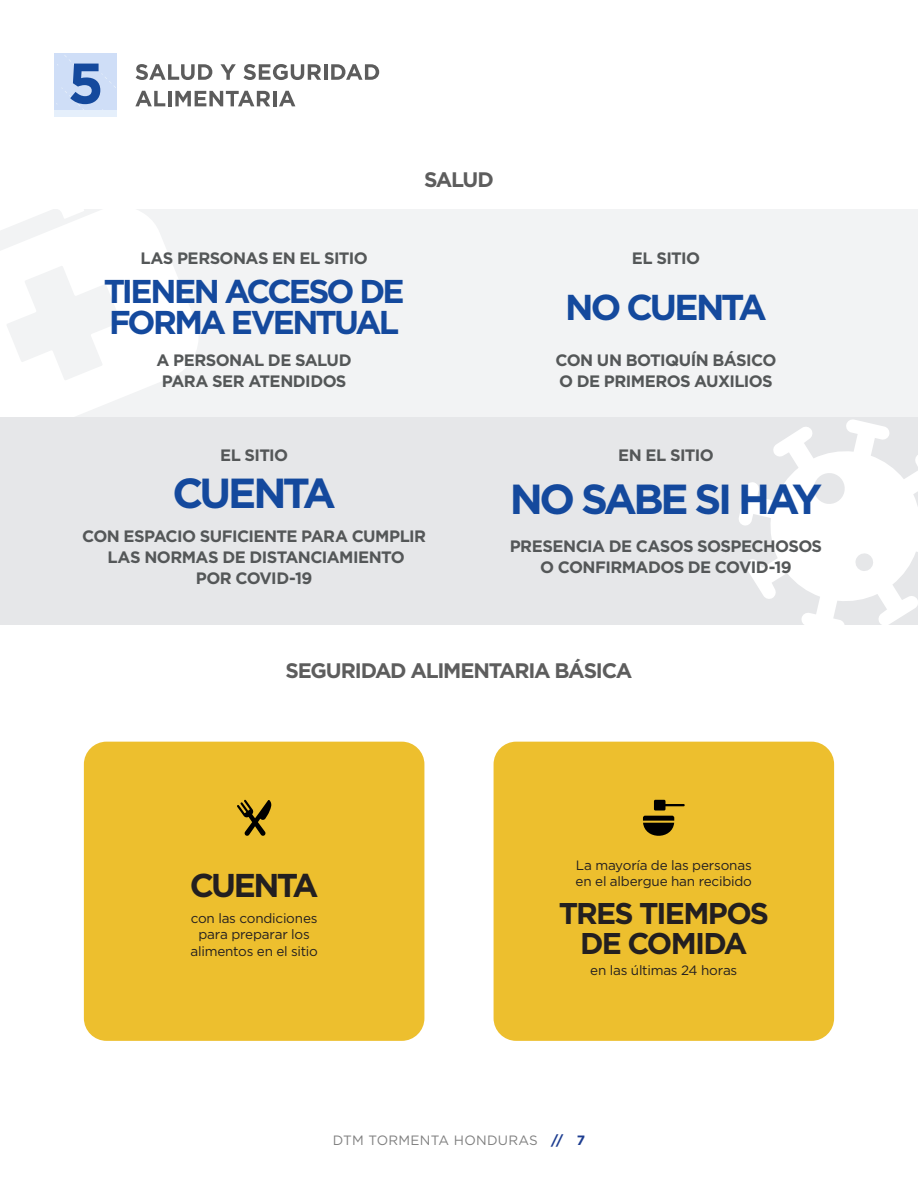
<style>
.page{position:relative;width:918px;height:1188px;background:#fff}
.page>*{position:absolute;margin:0;border:0;box-sizing:border-box;transform-origin:0 0}
.t1{font:700 57px "Gotham";color:#14499d}
.t2{font:700 42px "Gotham";letter-spacing:-.085em;color:#14499d}
.t3{font:700 36px "Gotham";letter-spacing:-.085em;color:#14499d}
.t4{font:700 33px/30.6px "Gotham";letter-spacing:-.085em;color:#14499d}
.t5{font:700 33px "Gotham";letter-spacing:-.09em;color:#231f20}
.t6{font:700 30px/30.6px "Gotham";letter-spacing:-.06em;color:#231f20;text-align:center}
.t7{font:700 21px "Gotham";letter-spacing:-.06em;color:#5d5d5d}
.t8{font:700 16.5px "Gotham";letter-spacing:-.035em;color:#545758}
.t9{font:13.5px/16.2px "Gotham";letter-spacing:-.015em;color:#231f20;text-align:center}
.t10{font:13.5px "Gotham";letter-spacing:.02em;color:#808080}
.s1{font-weight:700;color:#1d3d90}
</style>
<div class="page">
<div style="left:0;top:210px;width:918px;height:207px;background:#f2f3f4"></div>
<svg style="left:136px;top:64px;width:76px;height:16px"></svg>
<svg style="left:220px;top:64px;width:16px;height:16px"></svg>
<svg style="left:244px;top:64px;width:77px;height:16px"></svg>
<hr style="left:324px;top:64px;width:3px;height:16px;background:#5c5c5c">
<svg style="left:331px;top:64px;width:48px;height:16px"></svg>
<svg style="left:135px;top:91px;width:30px;height:15px"></svg>
<hr style="left:168px;top:91px;width:3px;height:15px;background:#5c5c5c">
<svg style="left:175px;top:91px;width:95px;height:15px"></svg>
<hr style="left:273px;top:91px;width:3px;height:15px;background:#5c5c5c">
<svg style="left:279px;top:91px;width:16px;height:15px"></svg>
<svg style="left:0;top:209px;width:204px;height:208px;fill:#fff"></svg>
<svg style="left:0;top:209px;width:84px;height:48px"></svg>
<div style="left:54px;top:53px;width:62px;height:63px;background:#cfdef7"></div>
<svg style="left:64px;top:55px;width:19px;height:19px"></svg>
<div style="left:54px;top:110px;width:62px;height:6px;background:#e5effb"></div>
<div style="left:84px;top:742px;width:340px;height:299px;background:#edbf2e;border-radius:23px"></div>
<div style="left:494px;top:742px;width:340px;height:299px;background:#edbf2e;border-radius:23px"></div>
<svg style="left:237px;top:800px;width:35px;height:36px"></svg>
<svg style="left:643px;top:800px;width:42px;height:36px"></svg>
<div style="left:0;top:417px;width:918px;height:208px;background:#e6e7e9"></div>
<svg style="left:739px;top:419px;width:179px;height:206px"></svg>
<h1 class="t1" style="left:68px;top:46px;width:37px">5</h1>
<p class="t7" style="left:424px;top:166px;width:71px">SALUD</p>
<p class="t8" style="left:140px;top:247px;width:229px">LAS PERSONAS EN EL SITIO</p>
<p class="t4" style="left:104px;top:276px;width:302px">TIENEN ACCESO DE<br>FORMA EVENTUAL</p>
<p class="t8" style="left:157px;top:350px;width:197px">A PERSONAL DE SALUD</p>
<p class="t8" style="left:162px;top:371px;width:186px">PARA SER ATENDIDOS</p>
<p class="t8" style="left:220px;top:444px;width:70px">EL SITIO</p>
<p class="t2" style="left:172px;top:466px;width:165px">CUENTA</p>
<p class="t8" style="left:82px;top:525px;width:346px">CON ESPACIO SUFICIENTE PARA CUMPLIR</p>
<p class="t8" style="left:108px;top:546px;width:299px">LAS NORMAS DE DISTANCIAMIENTO</p>
<p class="t8" style="left:196px;top:567px;width:118px">POR COVID-19</p>
<p class="t8" style="left:632px;top:247px;width:70px">EL SITIO</p>
<p class="t3" style="left:565px;top:283px;width:203px">NO CUENTA</p>
<p class="t8" style="left:556px;top:350px;width:222px">CON UN BOTIQUÍN BÁSICO</p>
<p class="t8" style="left:559px;top:371px;width:215px">O DE PRIMEROS AUXILIOS</p>
<p class="t8" style="left:618px;top:444px;width:97px">EN EL SITIO</p>
<p class="t2" style="left:510px;top:471px;width:314px">NO SABE SI HAY</p>
<p class="t8" style="left:510px;top:536px;width:314px">PRESENCIA DE CASOS SOSPECHOSOS</p>
<p class="t8" style="left:540px;top:557px;width:253px">O CONFIRMADOS DE COVID-19</p>
<p class="t7" style="left:285px;top:657px;width:349px">SEGURIDAD ALIMENTARIA BÁSICA</p>
<p class="t5" style="left:190px;top:863px;width:130px">CUENTA</p>
<p class="t9" style="left:190px;top:910px;width:129px">con las condiciones para preparar los alimentos en el sitio</p>
<p class="t9" style="left:576px;top:857px;width:178px;text-align:left">La mayoría de las personas en el albergue han recibido</p>
<p class="t6" style="left:559px;top:898px;width:212px">TRES TIEMPOS<br>DE COMIDA</p>
<p class="t9" style="left:590px;top:962px;width:149px">en las últimas 24 horas</p>
<p class="t10" style="left:333px;top:1131px;width:254px">DTM TORMENTA HONDURAS <span class="s1">// 7</span></p>
</div>
